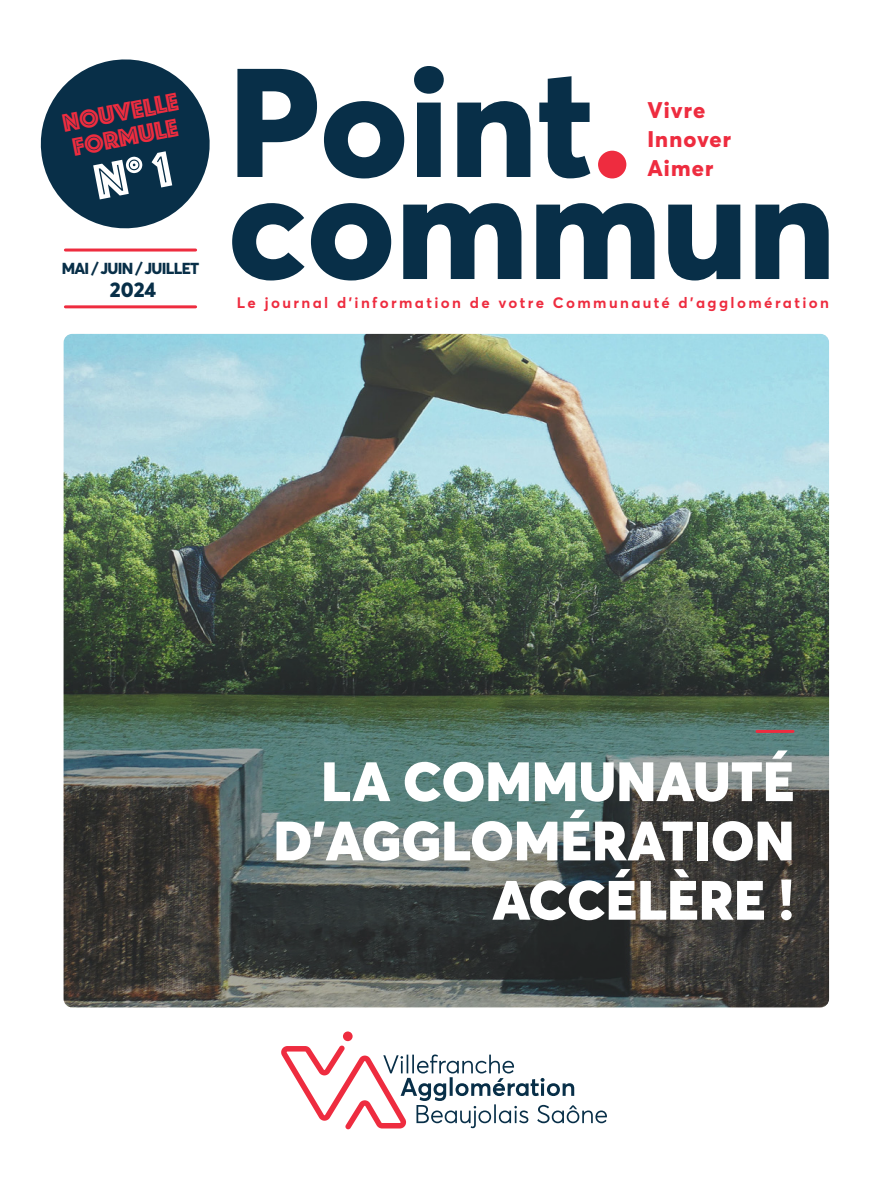
<style>
.page{position:relative;width:893px;height:1191px;background:#fff}
.page>*{position:absolute;margin:0;border:0;box-sizing:border-box;transform-origin:0 0}
.t1{font:800 152.25px "Averta";color:#082f48}
.t2{font:900 54.6px/59.2px "Averta";letter-spacing:.005em;color:#fff;text-align:right}
.t3{font:26.4px/25.3px "Phosphate Inline";color:#ee2c3f}
.t4{font:800 22.35px/28.5px "Averta";letter-spacing:.05em;color:#ee2c3f}
.t5{font:800 21px "Averta";color:#082f48}
.t6{font:800 15.75px "Averta";letter-spacing:-.045em;color:#082f48}
.t7{font:700 15px "Averta";letter-spacing:.16em;color:#ee2c3f}
.s1{color:#ee2c3f}
</style>
<div class="page">
<img style="left:64px;top:334px;width:765px;height:673px;border-radius:9px">
<div style="left:343px;top:1031px;width:10px;height:10px;background:#ee2c3f;border-radius:50%"></div>
<svg style="left:281px;top:1045px;width:326px;height:84px"></svg>
<hr style="left:757px;top:730px;width:36px;height:3px;background:#ee2c3f">
<hr style="left:65px;top:305px;width:131px;height:3px;background:#ee2c3f">
<hr style="left:65px;top:248px;width:131px;height:3px;background:#ee2c3f">
<svg style="left:40px;top:59px;width:170px;height:170px"></svg>
<h3 class="t3" style="left:60px;top:110px;width:119px;rotate:-11deg">NOUVELLE<br>FORMULE</h3>
<p class="t6" style="left:62px;top:258px;width:139px">MAI / JUIN / JUILLET</p>
<h3 class="t5" style="left:110px;top:276px;width:48px">2024</h3>
<h1 class="t1" style="left:228px;top:26px;width:406px">Point<span class="s1">.</span></h1>
<h1 class="t1" style="left:228px;top:128px;width:609px">commun</h1>
<h3 class="t4" style="left:647px;top:96px;width:85px">Vivre<br>Innover<br>Aimer</h3>
<p class="t7" style="left:237px;top:293px;width:594px">Le journal d’information de votre Communauté d’agglomération</p>
<h2 class="t2" style="left:274px;top:751px;width:522px">LA COMMUNAUTÉ<br>D’AGGLOMÉRATION<br>ACCÉLÈRE !</h2>
</div>
